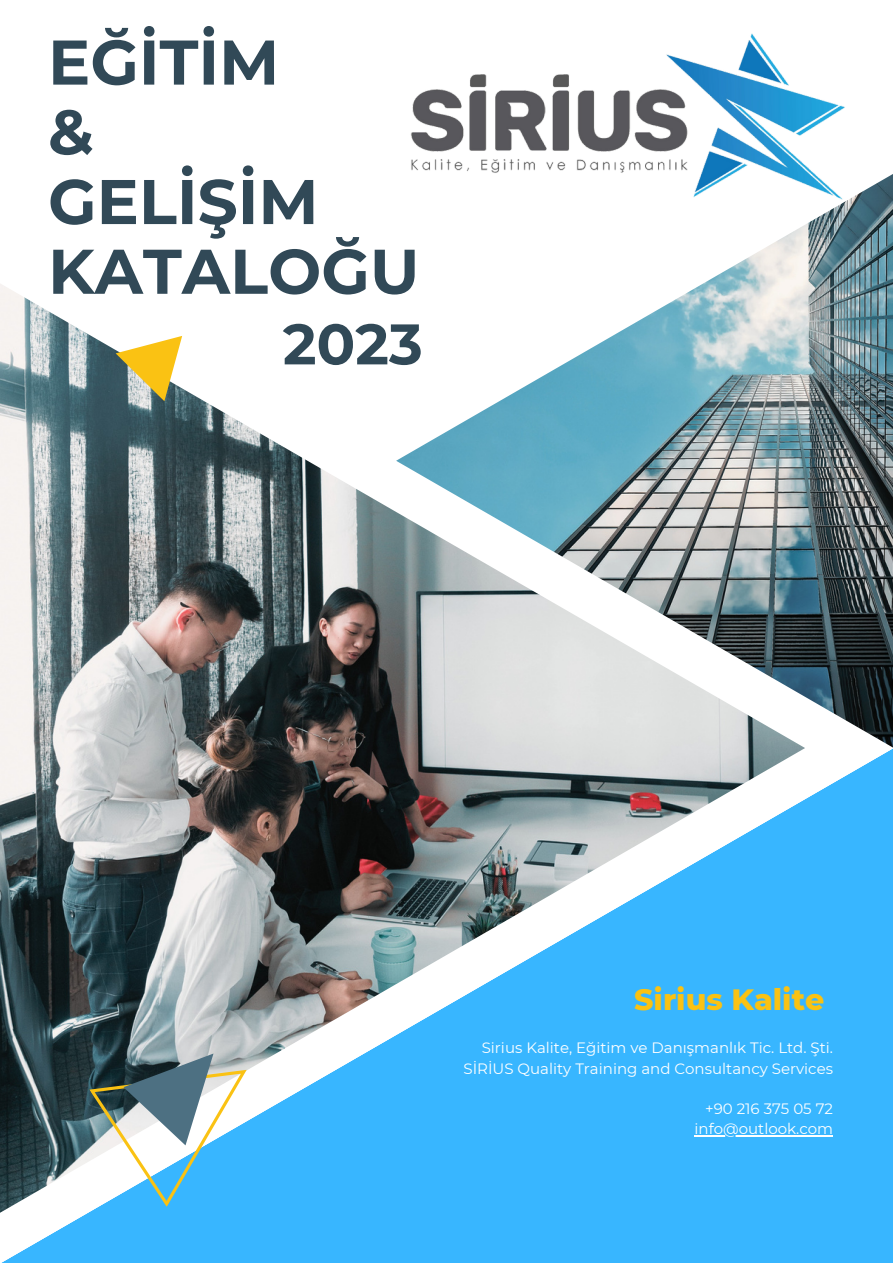
<style>
.page{position:relative;width:893px;height:1264px;background:#fff}
.page>*{position:absolute;margin:0;border:0;box-sizing:border-box;transform-origin:0 0}
.t1{font:700 63px "Montserrat";color:#314957}
.t2{font:700 57.15px "Montserrat";color:#314957}
.t3{font:800 30px "Montserrat";color:#fac213}
.t4{font:15px "Montserrat";color:#fff}
</style>
<div class="page">
<img style="left:0;top:284px;width:396px;height:371px">
<img style="left:396px;top:174px;width:496px;height:481px">
<svg style="left:0;top:655px;width:892px;height:607px;background:#68a2c2"></svg>
<svg style="left:89px;top:1017px;width:197px;height:194px"></svg>
<svg style="left:116px;top:336px;width:66px;height:65px"></svg>
<img style="left:396px;top:33px;width:477px;height:201px">
<hr style="left:694px;top:1135px;width:139px;height:1px;background:#fff">
<p class="t1" style="left:48px;top:24px;width:233px">EĞİTİM</p>
<p class="t1" style="left:48px;top:93px;width:47px">&amp;</p>
<p class="t1" style="left:48px;top:163px;width:272px">GELİŞİM</p>
<p class="t1" style="left:48px;top:233px;width:373px">KATALOĞU</p>
<p class="t2" style="left:283px;top:309px;width:141px">2023</p>
<p class="t3" style="left:634px;top:981px;width:191px">Sirius Kalite</p>
<p class="t4" style="left:481px;top:1038px;width:353px">Si ri us Kalite, Eğiti m ve Danışmanlık Tic. Ltd. Şti.</p>
<p class="t4" style="left:463px;top:1059px;width:371px">SİRİUS Quality Trai ni ng and Consultancy Services</p>
<p class="t4" style="left:705px;top:1099px;width:129px">+90 216 375 05 72</p>
<p class="t4" style="left:694px;top:1119px;width:140px">i nfo@outlook.com</p>
</div>
